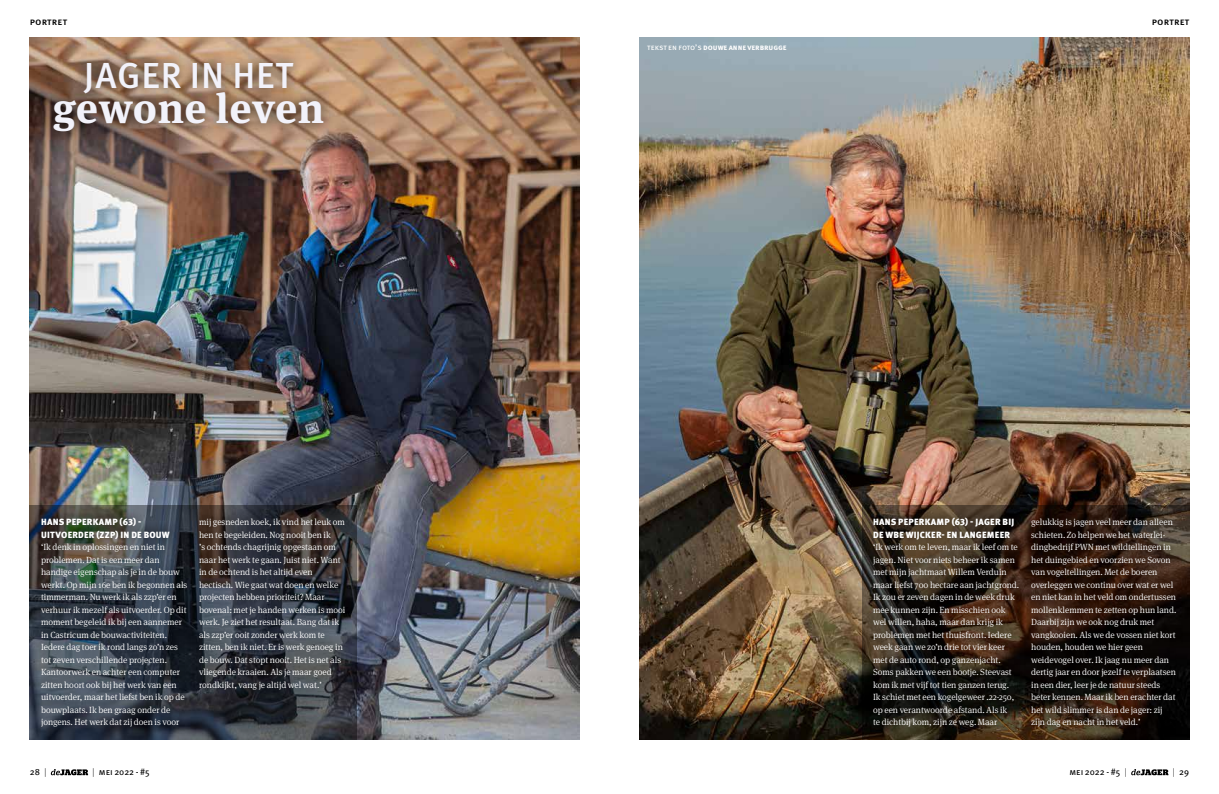
<style>
.page{position:relative;width:1219px;height:794px;background:#fff}
.page>*{position:absolute;margin:0;border:0;box-sizing:border-box;transform-origin:0 0}
.t1{font:700 42px "Meta Serif Pro";letter-spacing:.015em;color:#f2f2fa}
.t2{font:500 36.1px "Meta Pro";letter-spacing:.025em;color:#f2f2fa}
.t3{font:500 10px "Meta Pro";letter-spacing:.01em;color:#000}
.t4{font:300 9px/12.5px "Meta Serif Pro";letter-spacing:-.005em;color:#fff}
.t5{font:900 9px/12.5px "Meta Pro";letter-spacing:.025em;color:#fff}
.t6{font:9px "Meta Pro";letter-spacing:-.005em;color:#000}
.t7{font:700 8px "Meta Pro";letter-spacing:-.01em;color:#fff}
.s1{font-weight:400}
.s2{font-weight:300}
</style>
<div class="page">
<img style="left:30px;top:38px;width:550px;height:702px">
<img style="left:639px;top:38px;width:550px;height:702px">
<div style="left:42px;top:50px;width:293px;height:93px;background:#000;opacity:.75"></div>
<svg style="left:30px;top:505px;width:327px;height:235px"></svg>
<div style="left:32px;top:509px;width:322px;height:227px;background:#000;opacity:.75"></div>
<svg style="left:862px;top:505px;width:327px;height:235px"></svg>
<div style="left:864px;top:509px;width:320px;height:227px;background:#000;opacity:.75"></div>
<svg style="left:51px;top:769px;width:37px;height:6px"></svg>
<svg style="left:1131px;top:769px;width:37px;height:6px"></svg>
<p class="t3" style="left:30px;top:14px;width:39px">Portret</p>
<h2 class="t2" style="left:84px;top:47px;width:211px">JAGER IN HET</h2>
<h1 class="t1" style="left:53px;top:74px;width:273px">gewone leven</h1>
<p class="t7" style="left:647px;top:41px;width:141px"><span class="s1">tekst en foto’s</span> douwe anne verbrugge</p>
<p class="t3" style="left:1152px;top:14px;width:39px">Portret</p>
<p class="t5" style="left:41px;top:515px;width:130px">HANS PEPERKAMP (63) -<br>UITVOERDER (ZZP) IN DE BOUW</p>
<p class="t4" style="left:41px;top:540px;width:148px">‘Ik denk in oplossingen en niet in problemen. Dat is een meer dan handige eigenschap als je in de bouw werkt. Op mijn 16e ben ik begonnen als timmerman. Nu werk ik als zzp’er en verhuur ik mezelf als uitvoerder. Op dit moment begeleid ik bij een aannemer in Castricum de bouwactiviteiten.<br>Iedere dag toer ik rond langs zo’n zes tot zeven verschillende projecten.<br>Kantoorwerk en achter een computer zitten hoort ook bij het werk van een uitvoerder, maar het liefst ben ik op de bouwplaats. Ik ben graag onder de jongens. Het werk dat zij doen is voor</p>
<p class="t4" style="left:199px;top:515px;width:148px">mij gesneden koek, ik vind het leuk om hen te begeleiden. Nog nooit ben ik<br>’s ochtends chagrijnig opgestaan om naar het werk te gaan. Juist niet. Want in de ochtend is het altijd even hectisch. Wie gaat wat doen en welke projecten hebben prioriteit? Maar bovenal: met je handen werken is mooi werk. Je ziet het resultaat. Bang dat ik als zzp’er ooit zonder werk kom te zitten, ben ik niet. Er is werk genoeg in de bouw. Dat stopt nooit. Het is net als vliegende kraaien. Als je maar goed rondkijkt, vang je altijd wel wat.’</p>
<p class="t5" style="left:873px;top:515px;width:143px">HANS PEPERKAMP (63) - JAGER BIJ<br>DE WBE WIJCKER- EN LANGEMEER</p>
<p class="t4" style="left:873px;top:540px;width:148px">‘Ik werk om te leven, maar ik leef om te jagen. Niet voor niets beheer ik samen met mijn jachtmaat Willem Verduin maar liefst 700 hectare aan jachtgrond.<br>Ik zou er zeven dagen in de week druk mee kunnen zijn. En misschien ook wel willen, haha, maar dan krijg ik problemen met het thuisfront. Iedere week gaan we zo’n drie tot vier keer met de auto rond, op ganzenjacht.<br>Soms pakken we een bootje. Steevast kom ik met vijf tot tien ganzen terug.<br>Ik schiet met een kogelgeweer .22-250, op een verantwoorde afstand. Als ik<br>te dichtbij kom, zijn ze weg. Maar</p>
<p class="t4" style="left:1031px;top:515px;width:147px">gelukkig is jagen veel meer dan alleen schieten. Zo helpen we het waterlei&shy;dingbedrijf PWN met wildtellingen in het duingebied en voorzien we Sovon van vogeltellingen. Met de boeren overleggen we continu over wat er wel en niet kan in het veld om ondertussen mollenklemmen te zetten op hun land.<br>Daarbij zijn we ook nog druk met vangkooien. Als we de vossen niet kort houden, houden we hier geen weidevogel over. Ik jaag nu meer dan dertig jaar en door jezelf te verplaatsen in een dier, leer je de natuur steeds beter kennen. Maar ik ben erachter dat het wild slimmer is dan de jager: zij zijn dag en nacht in het veld.’</p>
<p class="t6" style="left:30px;top:766px;width:18px">28 <span class="s2">|</span></p>
<p class="t6" style="left:92px;top:766px;width:59px"><span class="s2">|</span> mei 2022 - #5</p>
<p class="t6" style="left:1069px;top:766px;width:59px">mei 2022 - #5 <span class="s2">|</span></p>
<p class="t6" style="left:1173px;top:766px;width:18px"><span class="s2">|</span> 29</p>
</div>
